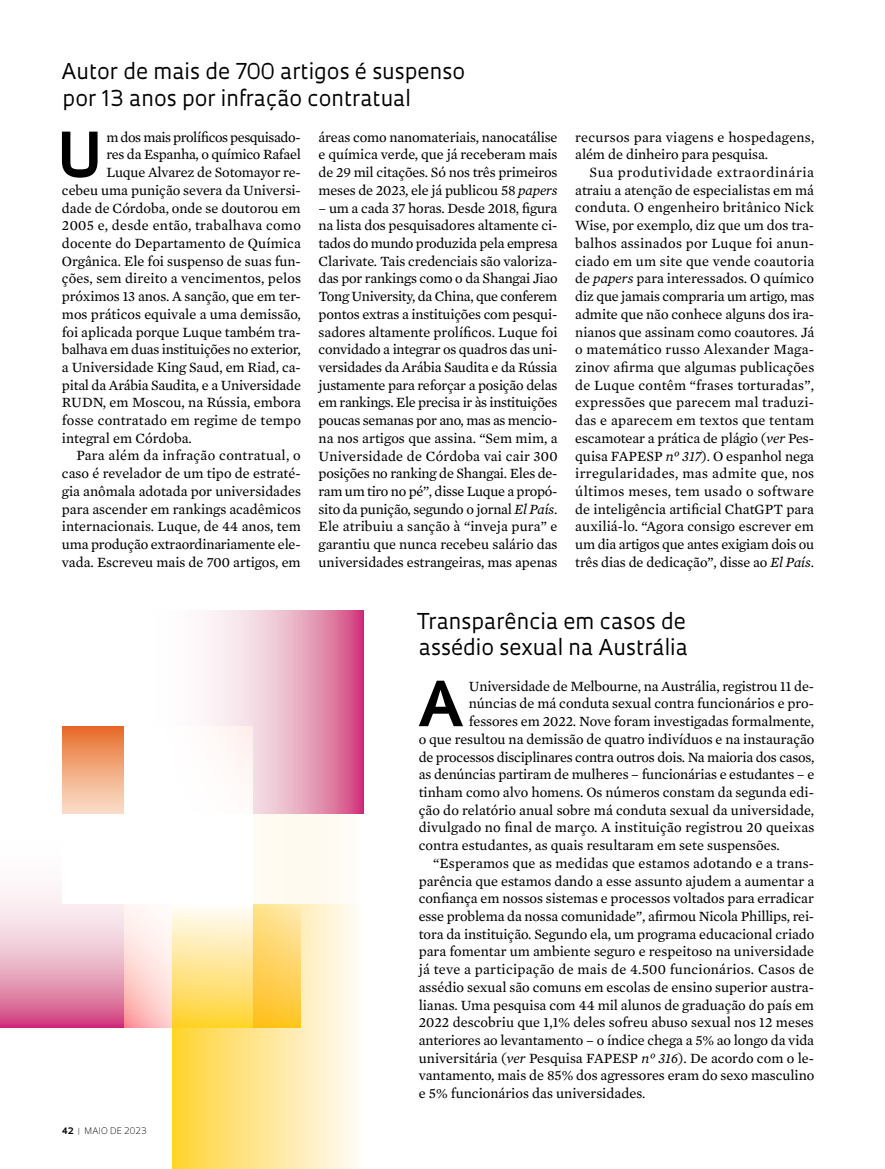
<style>
.page{position:relative;width:885px;height:1169px;background:#fff}
.page>*{position:absolute;margin:0;border:0;box-sizing:border-box;transform-origin:0 0}
.t1{font:700 60.45px "Oculum";color:#000}
.t2{font:21.3px/26.5px "Oculum";color:#000}
.t3{font:14.4px/17.7px "Mercury Text G2";letter-spacing:-.005em;color:#000;text-align:justify}
.t4{font:14.4px/17.7px "Mercury Text G2";letter-spacing:.02em;color:#000}
.t5{font:14.4px "Mercury Text G2";letter-spacing:.015em;color:#000}
.t6{font:14.4px "Mercury Text G2";letter-spacing:-.03em;color:#000}
.t7{font:300 8.7px "Oculum";letter-spacing:.01em;color:#000}
.s1{font-style:italic}
.s2{font-weight:700}
.s3{font-weight:700;color:#939598}
</style>
<div class="page">
<svg style="left:0;top:889px;width:124px;height:138px;background:#e9adc4"></svg>
<svg style="left:124px;top:904px;width:49px;height:123px"></svg>
<div style="left:173px;top:814px;width:190px;height:354px;background:linear-gradient(to right,#ffd433,#fffbfc)"></div>
<svg style="left:173px;top:903px;width:128px;height:124px;background:#ffe083"></svg>
<svg style="left:62px;top:726px;width:62px;height:177px"></svg>
<svg style="left:173px;top:610px;width:190px;height:293px"></svg>
<h2 class="t2" style="left:61px;top:57px;width:405px">Autor de mais de 700 artigos é suspenso por 13 anos por infração contratual</h2>
<h1 class="t1" style="left:56px;top:113px;width:47px">U</h1>
<p class="t6" style="left:106px;top:126px;width:196px">m dos mais prolíficos pesquisado-</p>
<p class="t3" style="left:106px;top:145px;width:196px">res da Espanha, o químico Rafael</p>
<p class="t3" style="left:106px;top:163px;width:196px">Luque Alvarez de Sotomayor re-</p>
<p class="t3" style="left:62px;top:180px;width:240px">cebeu uma punição severa da Universi-</p>
<p class="t3" style="left:62px;top:198px;width:240px">dade de Córdoba, onde se doutorou em</p>
<p class="t4" style="left:62px;top:216px;width:240px">2005 e, desde então, trabalhava como</p>
<p class="t3" style="left:62px;top:233px;width:240px">docente do Departamento de Química</p>
<p class="t3" style="left:62px;top:251px;width:240px">Orgânica. Ele foi suspenso de suas fun-</p>
<p class="t3" style="left:62px;top:269px;width:241px">ções, sem direito a vencimentos, pelos</p>
<p class="t3" style="left:62px;top:287px;width:240px">próximos 13 anos. A sanção, que em ter-</p>
<p class="t3" style="left:62px;top:304px;width:240px">mos práticos equivale a uma demissão,</p>
<p class="t3" style="left:62px;top:322px;width:240px">foi aplicada porque Luque também tra-</p>
<p class="t3" style="left:62px;top:340px;width:240px">balhava em duas instituições no exterior,</p>
<p class="t3" style="left:62px;top:357px;width:240px">a Universidade King Saud, em Riad, ca-</p>
<p class="t3" style="left:62px;top:375px;width:241px">pital da Arábia Saudita, e a Universidade</p>
<p class="t3" style="left:62px;top:393px;width:241px">RUDN, em Moscou, na Rússia, embora</p>
<p class="t5" style="left:62px;top:410px;width:241px">fosse contratado em regime de tempo</p>
<p class="t3" style="left:62px;top:428px;width:131px">integral em Córdoba.</p>
<p class="t4" style="left:76px;top:446px;width:226px">Para além da infração contratual, o</p>
<p class="t3" style="left:62px;top:464px;width:240px">caso é revelador de um tipo de estraté-</p>
<p class="t3" style="left:62px;top:481px;width:241px">gia anômala adotada por universidades</p>
<p class="t3" style="left:62px;top:499px;width:241px">para ascender em rankings acadêmicos</p>
<p class="t3" style="left:62px;top:517px;width:240px">internacionais. Luque, de 44 anos, tem</p>
<p class="t3" style="left:62px;top:534px;width:240px">uma produção extraordinariamente ele-</p>
<p class="t3" style="left:62px;top:552px;width:240px">vada. Escreveu mais de 700 artigos, em</p>
<p class="t3" style="left:319px;top:127px;width:241px">áreas como nanomateriais, nanocatálise e química verde, que já receberam mais de 29 mil citações. Só nos três primeiros meses de 2023, ele já publicou 58 <span class="s1">papers</span></p>
<p class="t3" style="left:319px;top:198px;width:241px">– um a cada 37 horas. Desde 2018, figura na lista dos pesquisadores altamente ci&shy;tados do mundo produzida pela empresa Clarivate. Tais credenciais são valoriza&shy;das por rankings como o da Shangai Jiao Tong University, da China, que conferem pontos extras a instituições com pesqui&shy;sadores altamente prolíficos. Luque foi convidado a integrar os quadros das uni&shy;versidades da Arábia Saudita e da Rússia justamente para reforçar a posição delas em rankings. Ele precisa ir às instituições poucas semanas por ano, mas as mencio&shy;na nos artigos que assina. “Sem mim, a Universidade de Córdoba vai cair 300 posições no ranking de Shangai. Eles de&shy;ram um tiro no pé”, disse Luque a propó&shy;sito da punição, segundo o jornal <span class="s1">El País</span>.<br>Ele atribuiu a sanção à “inveja pura” e garantiu que nunca recebeu salário das universidades estrangeiras, mas apenas</p>
<p class="t4" style="left:575px;top:127px;width:241px">recursos para viagens e hospedagens, além de dinheiro para pesquisa.</p>
<p class="t3" style="left:575px;top:163px;width:241px;text-indent:14px">Sua produtividade extraordinária atraiu a atenção de especialistas em má conduta. O engenheiro britânico Nick Wise, por exemplo, diz que um dos tra&shy;balhos assinados por Luque foi anun&shy;ciado em um site que vende coautoria de <span class="s1">papers</span> para interessados. O químico diz que jamais compraria um artigo, mas admite que não conhece alguns dos ira&shy;nianos que assinam como coautores. Já o matemático russo Alexander Maga&shy;zinov afirma que algumas publicações de Luque contêm “frases torturadas”, expressões que parecem mal traduzi&shy;das e aparecem em textos que tentam escamotear a prática de plágio (<span class="s1">ver</span> Pes&shy;quisa FAPESP <span class="s1">nº 317</span>). O espanhol nega irregularidades, mas admite que, nos últimos meses, tem usado o software de inteligência artificial ChatGPT para auxiliá-lo. “Agora consigo escrever em um dia artigos que antes exigiam dois ou três dias de dedicação”, disse ao <span class="s1">El País</span>.</p>
<p class="t7" style="left:62px;top:1124px;width:86px"><span class="s2">42</span> <span class="s3">|</span> MAIO DE 2023</p>
<h2 class="t2" style="left:417px;top:607px;width:272px">Transparência em casos de assédio sexual na Austrália</h2>
<h1 class="t1" style="left:417px;top:662px;width:45px">A</h1>
<p class="t3" style="left:469px;top:676px;width:347px">Universidade de Melbourne, na Austrália, registrou 11 de-</p>
<p class="t3" style="left:469px;top:694px;width:347px">núncias de má conduta sexual contra funcionários e pro-</p>
<p class="t3" style="left:469px;top:711px;width:347px">fessores em 2022. Nove foram investigadas formalmente,</p>
<p class="t3" style="left:419px;top:729px;width:397px">o que resultou na demissão de quatro indivíduos e na instauração</p>
<p class="t3" style="left:419px;top:747px;width:397px">de processos disciplinares contra outros dois. Na maioria dos casos,</p>
<p class="t3" style="left:419px;top:765px;width:397px">as denúncias partiram de mulheres – funcionárias e estudantes – e</p>
<p class="t3" style="left:419px;top:782px;width:397px">tinham como alvo homens. Os números constam da segunda edi-</p>
<p class="t3" style="left:419px;top:800px;width:397px">ção do relatório anual sobre má conduta sexual da universidade,</p>
<p class="t3" style="left:419px;top:818px;width:397px">divulgado no final de março. A instituição registrou 20 queixas</p>
<p class="t3" style="left:419px;top:835px;width:363px">contra estudantes, as quais resultaram em sete suspensões.</p>
<p class="t3" style="left:433px;top:853px;width:383px">“Esperamos que as medidas que estamos adotando e a trans-</p>
<p class="t3" style="left:419px;top:871px;width:397px">parência que estamos dando a esse assunto ajudem a aumentar a</p>
<p class="t3" style="left:419px;top:889px;width:397px">confiança em nossos sistemas e processos voltados para erradicar</p>
<p class="t3" style="left:419px;top:906px;width:397px">esse problema da nossa comunidade”, afirmou Nicola Phillips, rei-</p>
<p class="t3" style="left:419px;top:924px;width:397px">tora da instituição. Segundo ela, um programa educacional criado</p>
<p class="t3" style="left:419px;top:942px;width:397px">para fomentar um ambiente seguro e respeitoso na universidade</p>
<p class="t4" style="left:419px;top:959px;width:397px">já teve a participação de mais de 4.500 funcionários. Casos de</p>
<p class="t3" style="left:419px;top:977px;width:397px">assédio sexual são comuns em escolas de ensino superior austra-</p>
<p class="t3" style="left:419px;top:995px;width:397px">lianas. Uma pesquisa com 44 mil alunos de graduação do país em</p>
<p class="t3" style="left:419px;top:1012px;width:397px">2022 descobriu que 1,1% deles sofreu abuso sexual nos 12 meses</p>
<p class="t3" style="left:419px;top:1030px;width:397px">anteriores ao levantamento – o índice chega a 5% ao longo da vida</p>
<p class="t3" style="left:419px;top:1048px;width:397px">universitária (<span class="s1">ver</span> Pesquisa FAPESP <span class="s1">nº 316</span>). De acordo com o le-</p>
<p class="t3" style="left:419px;top:1066px;width:397px">vantamento, mais de 85% dos agressores eram do sexo masculino</p>
<p class="t3" style="left:419px;top:1083px;width:228px">e 5% funcionários das universidades.</p>
</div>
